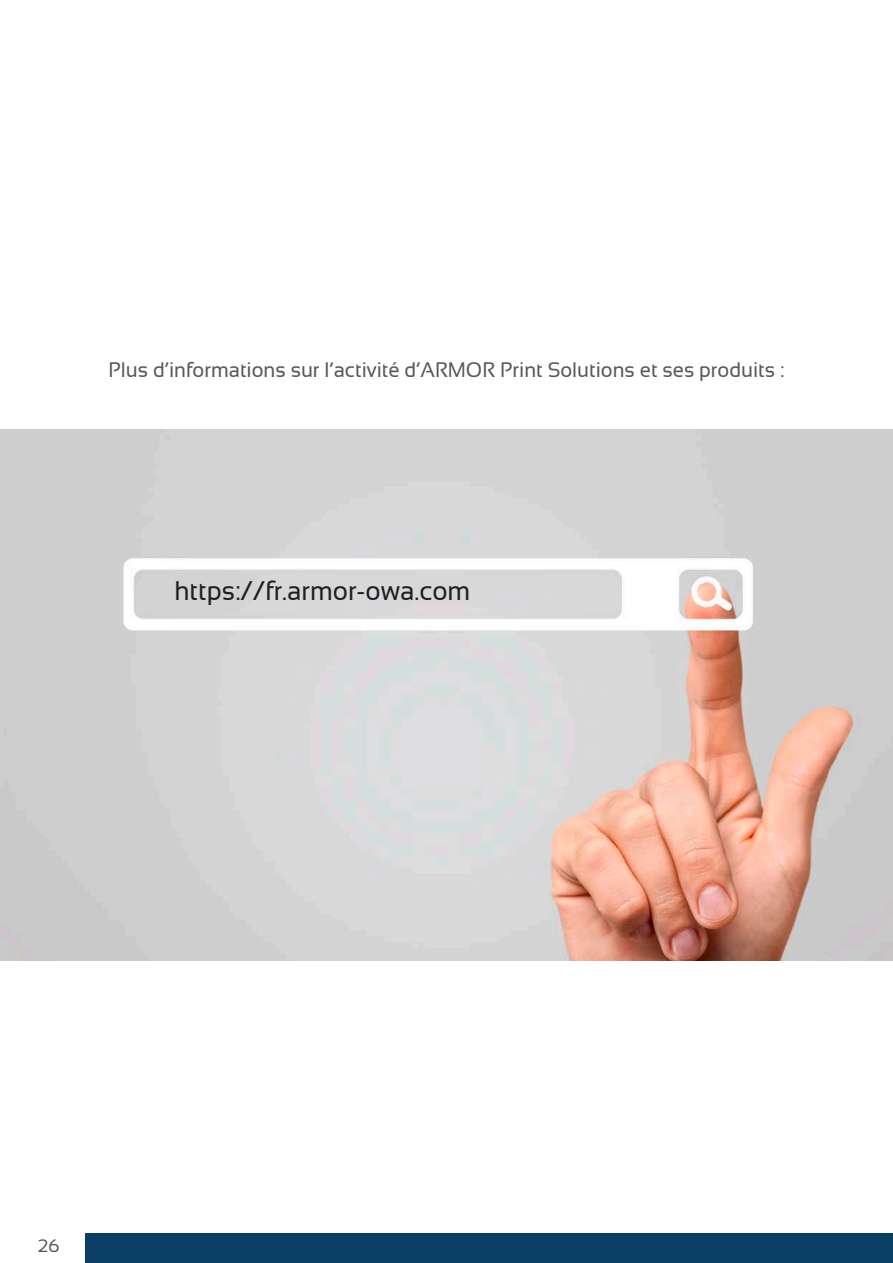
<style>
.page{position:relative;width:893px;height:1263px;background:#fff}
.page>*{position:absolute;margin:0;border:0;box-sizing:border-box;transform-origin:0 0}
.t1{font:27px "Sansation";color:#231f20;scale:.96 1}
.t2{font:21px "Sansation";color:#57585a;scale:.96 1}
.t3{font:18px "Sansation";color:#57585a}
</style>
<div class="page">
<div style="left:85px;top:1234px;width:808px;height:29px;background:#0b3e65"></div>
<img style="left:0;top:429px;width:893px;height:531px">
<p class="t2" style="left:109px;top:358px;width:705px">Plus d’informations sur l’activité d’ARMOR Print Solutions et ses produits :</p>
<p class="t1" style="left:174px;top:576px;width:310px">https://fr.armor-owa.com</p>
<p class="t3" style="left:38px;top:1236px;width:23px">26</p>
</div>
